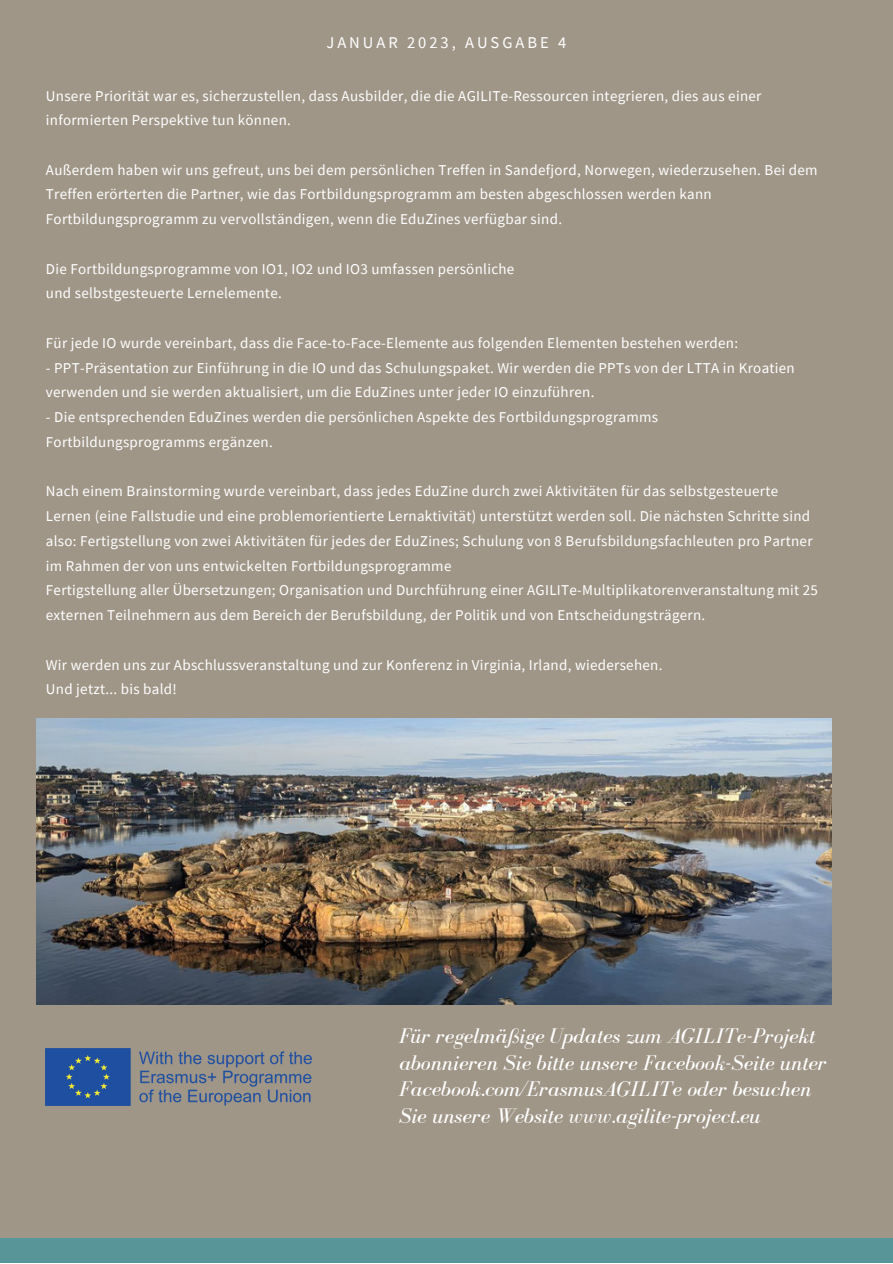
<style>
.page{position:relative;width:893px;height:1264px;background:#fff}
.page>*{position:absolute;margin:0;border:0;box-sizing:border-box;transform-origin:0 0}
.t1{font:italic 21.9px/26.7px "Bodoni FLF";color:#fff}
.t2{font:16.5px "Source Sans Pro";letter-spacing:.18em;color:#fff}
.t3{font:15px/24.8px "Source Sans Pro";letter-spacing:.02em;color:#fff}
</style>
<div class="page">
<div style="left:0;top:0;width:892px;height:1262px;background:#9f9688"></div>
<div style="left:0;top:1237px;width:892px;height:25px;background:#579598"></div>
<img style="left:46px;top:1048px;width:265px;height:57px">
<img style="left:37px;top:718px;width:794px;height:286px">
<p class="t2" style="left:326px;top:32px;width:241px">JANUAR 2023, AUSGABE 4</p>
<p class="t3" style="left:46px;top:83px;width:717px">Unsere Priorität war es, sicherzustellen, dass Ausbilder, die die AGILITe-Ressourcen integrieren, dies aus einer informierten Perspektive tun können.</p>
<p class="t3" style="left:46px;top:157px;width:773px">Außerdem haben wir uns gefreut, uns bei dem persönlichen Treffen in Sandefjord, Norwegen, wiederzusehen. Bei dem<br>Treffen erörterten die Partner, wie das Fortbildungsprogramm am besten abgeschlossen werden kann<br>Fortbildungsprogramm zu vervollständigen, wenn die EduZines verfügbar sind.</p>
<p class="t3" style="left:46px;top:256px;width:470px">Die Fortbildungsprogramme von IO1, IO2 und IO3 umfassen persönliche und selbstgesteuerte Lernelemente.</p>
<p class="t3" style="left:46px;top:330px;width:693px">Für jede IO wurde vereinbart, dass die Face-to-Face-Elemente aus folgenden Elementen bestehen werden:</p>
<p class="t3" style="left:46px;top:355px;width:750px">- PPT-Präsentation zur Einführung in die IO und das Schulungspaket. Wir werden die PPTs von der LTTA in Kroatien verwenden und sie werden aktualisiert, um die EduZines unter jeder IO einzuführen.</p>
<p class="t3" style="left:46px;top:404px;width:613px">- Die entsprechenden EduZines werden die persönlichen Aspekte des Fortbildungsprogramms<br>Fortbildungsprogramms ergänzen.</p>
<p class="t3" style="left:46px;top:478px;width:773px">Nach einem Brainstorming wurde vereinbart, dass jedes EduZine durch zwei Aktivitäten für das selbstgesteuerte Lernen (eine Fallstudie und eine problemorientierte Lernaktivität) unterstützt werden soll. Die nächsten Schritte sind also: Fertigstellung von zwei Aktivitäten für jedes der EduZines; Schulung von 8 Berufsbildungsfachleuten pro Partner im Rahmen der von uns entwickelten Fortbildungsprogramme<br>Fertigstellung aller Übersetzungen; Organisation und Durchführung einer AGILITe-Multiplikatorenveranstaltung mit 25 externen Teilnehmern aus dem Bereich der Berufsbildung, der Politik und von Entscheidungsträgern.</p>
<p class="t3" style="left:46px;top:652px;width:618px">Wir werden uns zur Abschlussveranstaltung und zur Konferenz in Virginia, Irland, wiedersehen.<br>Und jetzt... bis bald!</p>
<h1 class="t1" style="left:399px;top:1022px;width:429px">Für regelmäßige Updates zum AGILITe-Projekt abonnieren Sie bitte unsere Facebook-Seite unter Facebook.com/ErasmusAGILITe oder besuchen Sie unsere Website www.agilite-project.eu</h1>
</div>
